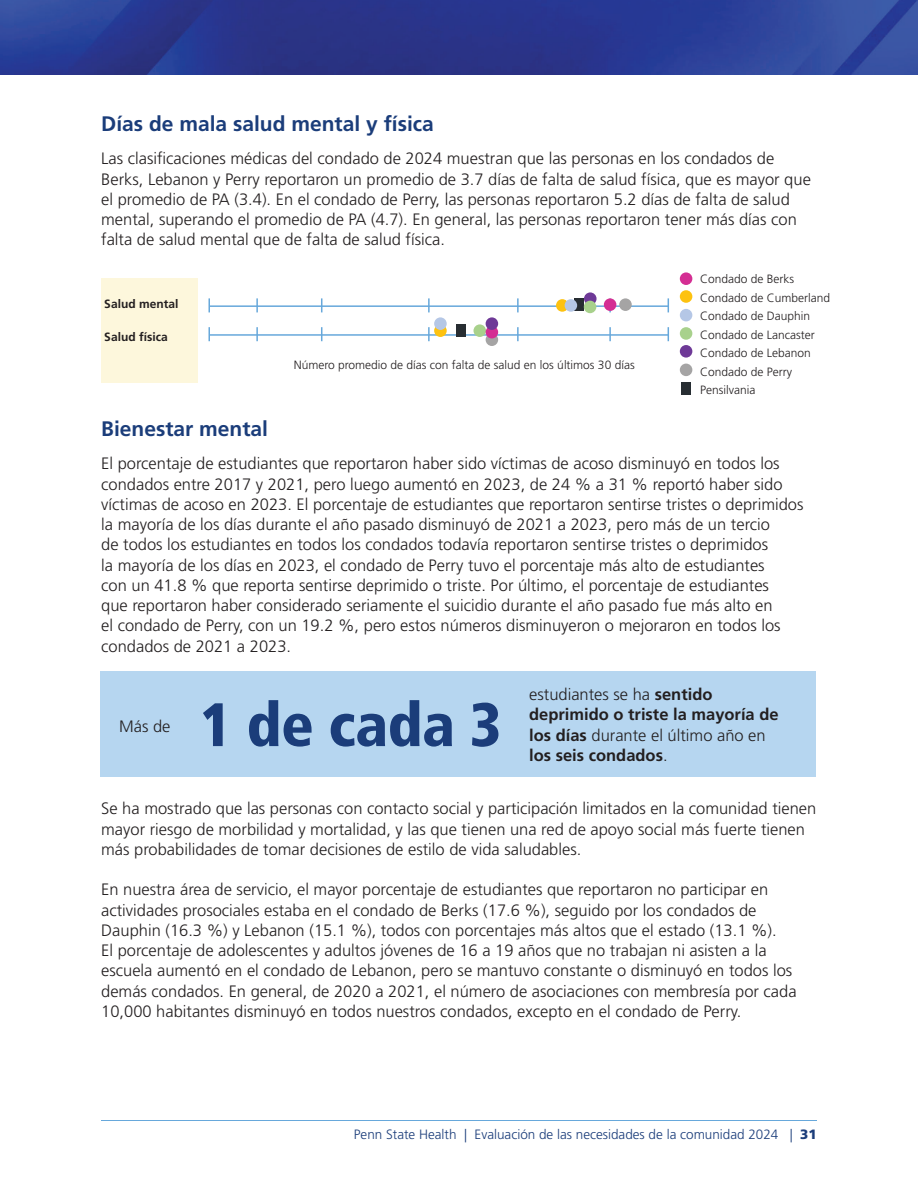
<style>
.page{position:relative;width:918px;height:1188px;background:#fff}
.page>*{position:absolute;margin:0;border:0;box-sizing:border-box;transform-origin:0 0}
.t1{font:900 condensed 61.35px "Frutiger LT Std";letter-spacing:-.01em;color:#1b3d7a}
.t2{font:700 21px "Frutiger LT Std";color:#1b3d7a}
.t3{font:300 16.5px/20.2px "Frutiger LT Std";color:#231f20}
.t4{font:700 16.5px/20.2px "Frutiger LT Std";color:#231f20}
.t5{font:300 13.5px "Frutiger LT Std";color:#1b3d7a}
.t6{font:300 12px/18.6px "Frutiger LT Std";color:#231f20}
.t7{font:700 12px "Frutiger LT Std";color:#231f20}
.s1{font-weight:300}
.s2{font-weight:900}
</style>
<div class="page">
<hr style="left:101px;top:1120px;width:716px;height:1px;background:#67a8db">
<img style="left:14px;top:0;width:904px;height:74px">
<img style="left:0;top:0;width:14px;height:74px">
<div style="left:100px;top:672px;width:716px;height:105px;background:#b6d6f0"></div>
<hr style="left:209px;top:305px;width:459px;height:2px;background:#67a8db">
<svg style="left:668px;top:298px;width:1px;height:14px"></svg>
<svg style="left:517px;top:298px;width:2px;height:14px"></svg>
<svg style="left:428px;top:298px;width:2px;height:14px"></svg>
<svg style="left:321px;top:298px;width:1px;height:14px"></svg>
<svg style="left:256px;top:298px;width:2px;height:14px"></svg>
<svg style="left:209px;top:298px;width:1px;height:14px"></svg>
<div style="left:680px;top:272px;width:12px;height:13px;background:#d42e93;border-radius:50%"></div>
<div style="left:680px;top:290px;width:12px;height:13px;background:#fdc210;border-radius:50%"></div>
<div style="left:680px;top:309px;width:12px;height:12px;background:#b5c7e6;border-radius:50%"></div>
<div style="left:680px;top:327px;width:12px;height:13px;background:#a8d18c;border-radius:50%"></div>
<div style="left:680px;top:345px;width:12px;height:13px;background:#6e3997;border-radius:50%"></div>
<div style="left:680px;top:364px;width:12px;height:12px;background:#a5a4a4;border-radius:50%"></div>
<div style="left:681px;top:383px;width:10px;height:12px;background:#272d32"></div>
<hr style="left:209px;top:334px;width:459px;height:2px;background:#67a8db">
<svg style="left:668px;top:327px;width:1px;height:14px"></svg>
<svg style="left:609px;top:327px;width:2px;height:14px"></svg>
<svg style="left:517px;top:327px;width:2px;height:14px"></svg>
<svg style="left:428px;top:327px;width:2px;height:14px"></svg>
<svg style="left:321px;top:327px;width:1px;height:14px"></svg>
<svg style="left:256px;top:327px;width:2px;height:14px"></svg>
<svg style="left:209px;top:327px;width:1px;height:14px"></svg>
<div style="left:434px;top:324px;width:13px;height:13px;background:#fdc210;border-radius:50%"></div>
<div style="left:434px;top:317px;width:13px;height:13px;background:#b5c7e6;border-radius:50%"></div>
<div style="left:456px;top:324px;width:10px;height:12px;background:#272d32"></div>
<div style="left:474px;top:324px;width:12px;height:13px;background:#a8d18c;border-radius:50%"></div>
<svg style="left:486px;top:333px;width:12px;height:13px"></svg>
<div style="left:486px;top:326px;width:12px;height:12px;background:#d42e93;border-radius:50%"></div>
<div style="left:486px;top:317px;width:12px;height:13px;background:#6e3997;border-radius:50%"></div>
<div style="left:574px;top:298px;width:10px;height:13px;background:#272d32"></div>
<svg style="left:556px;top:299px;width:13px;height:13px"></svg>
<div style="left:565px;top:299px;width:12px;height:13px;background:#b5c7e6;border-radius:50%"></div>
<svg style="left:584px;top:292px;width:13px;height:13px"></svg>
<div style="left:584px;top:301px;width:12px;height:12px;background:#a8d18c;border-radius:50%"></div>
<div style="left:604px;top:298px;width:12px;height:13px;background:#d42e93;border-radius:50%"></div>
<div style="left:619px;top:298px;width:13px;height:13px;background:#a5a4a4;border-radius:50%"></div>
<div style="left:101px;top:278px;width:97px;height:105px;background:#fdf7dc"></div>
<p class="t2" style="left:101px;top:114px;width:334px">Días de mala salud mental y física</p>
<p class="t3" style="left:101px;top:149px;width:711px">Las clasificaciones médicas del condado de 2024 muestran que las personas en los condados de Berks, Lebanon y Perry reportaron un promedio de 3.7 días de falta de salud física, que es mayor que el promedio de PA (3.4). En el condado de Perry, las personas reportaron 5.2 días de falta de salud mental, superando el promedio de PA (4.7). En general, las personas reportaron tener más días con falta de salud mental que de falta de salud física.</p>
<p class="t7" style="left:104px;top:299px;width:76px">Salud mental</p>
<p class="t7" style="left:104px;top:331px;width:65px">Salud física</p>
<p class="t6" style="left:294px;top:356px;width:342px">Número promedio de días con falta de salud en los últimos 30 días</p>
<p class="t6" style="left:700px;top:270px;width:132px">Condado de Berks<br>Condado de Cumberland<br>Condado de Dauphin<br>Condado de Lancaster<br>Condado de Lebanon<br>Condado de Perry<br>Pensilvania</p>
<p class="t2" style="left:101px;top:419px;width:168px">Bienestar mental</p>
<p class="t3" style="left:101px;top:454px;width:704px">El porcentaje de estudiantes que reportaron haber sido víctimas de acoso disminuyó en todos los condados entre 2017 y 2021, pero luego aumentó en 2023, de 24 % a 31 % reportó haber sido víctimas de acoso en 2023. El porcentaje de estudiantes que reportaron sentirse tristes o deprimidos la mayoría de los días durante el año pasado disminuyó de 2021 a 2023, pero más de un tercio<br>de todos los estudiantes en todos los condados todavía reportaron sentirse tristes o deprimidos<br>la mayoría de los días en 2023, el condado de Perry tuvo el porcentaje más alto de estudiantes<br>con un 41.8 % que reporta sentirse deprimido o triste. Por último, el porcentaje de estudiantes<br>que reportaron haber considerado seriamente el suicidio durante el año pasado fue más alto en<br>el condado de Perry, con un 19.2 %, pero estos números disminuyeron o mejoraron en todos los condados de 2021 a 2023.</p>
<p class="t3" style="left:119px;top:717px;width:53px">Más de</p>
<h1 class="t1" style="left:200px;top:689px;width:303px">1 de cada 3</h1>
<p class="t4" style="left:529px;top:685px;width:251px"><span class="s1">estudiantes se ha</span> sentido deprimido o triste la mayoría de los días <span class="s1">durante el último año en </span>los seis condados<span class="s1">.</span></p>
<p class="t3" style="left:101px;top:799px;width:717px">Se ha mostrado que las personas con contacto social y participación limitados en la comunidad tienen mayor riesgo de morbilidad y mortalidad, y las que tienen una red de apoyo social más fuerte tienen más probabilidades de tomar decisiones de estilo de vida saludables.</p>
<p class="t3" style="left:101px;top:880px;width:697px">En nuestra área de servicio, el mayor porcentaje de estudiantes que reportaron no participar en actividades prosociales estaba en el condado de Berks (17.6 %), seguido por los condados de Dauphin (16.3 %) y Lebanon (15.1 %), todos con porcentajes más altos que el estado (13.1 %).<br>El porcentaje de adolescentes y adultos jóvenes de 16 a 19 años que no trabajan ni asisten a la escuela aumentó en el condado de Lebanon, pero se mantuvo constante o disminuyó en todos los demás condados. En general, de 2020 a 2021, el número de asociaciones con membresía por cada 10,000 habitantes disminuyó en todos nuestros condados, excepto en el condado de Perry.</p>
<p class="t5" style="left:354px;top:1129px;width:464px">Penn State Health | Evaluación de las necesidades de la comunidad 2024 | <span class="s2">31</span></p>
</div>
